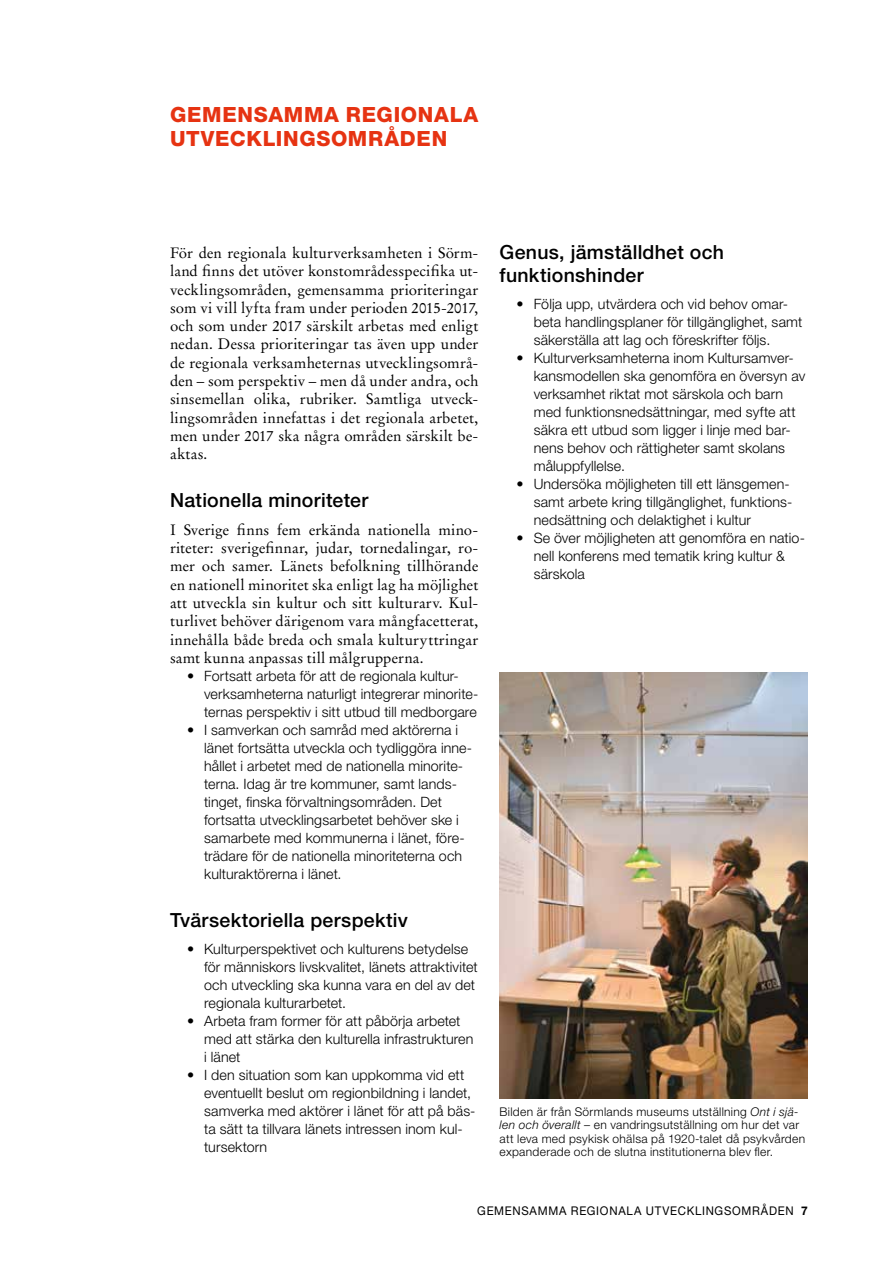
<style>
.page{position:relative;width:893px;height:1263px;background:#fff}
.page>*{position:absolute;margin:0;border:0;box-sizing:border-box;transform-origin:0 0}
.t1{font:800 21px/24px "Helvetica Neue LT Std";letter-spacing:.035em;color:#e63312}
.t2{font:500 19.5px/22.5px "Helvetica Neue LT Std";letter-spacing:.015em;color:#000}
.t3{font:15px/18.3px "Stempel Garamond LT Std";letter-spacing:.01em;color:#000;text-align:justify}
.t4{font:300 14.25px/18px "Helvetica Neue LT Std";letter-spacing:.01em;color:#000}
.t5{font:300 12px/13.5px "Helvetica Neue LT Std";letter-spacing:.025em;color:#000}
.t6{font:12px "Helvetica Neue LT Std";letter-spacing:.065em;color:#000;scale:.95 1}
.s1{font-style:italic}
.s2{font-weight:700}
</style>
<div class="page">
<img style="left:500px;top:672px;width:308px;height:427px">
<h1 class="t1" style="left:170px;top:103px;width:310px">GEMENSAMMA REGIONALA<br>UTVECKLINGSOMRÅDEN</h1>
<p class="t3" style="left:170px;top:244px;width:310px">För den regionala kulturverksamheten i Sörm&shy;land finns det utöver konstområdesspecifika ut&shy;vecklingsområden, gemensamma prioriteringar som vi vill lyfta fram under perioden 2015-2017, och som under 2017 särskilt arbetas med enligt nedan. Dessa prioriteringar tas även upp under de regionala verksamheternas utvecklingsområ&shy;den – som perspektiv – men då under andra, och sinsemellan olika, rubriker. Samtliga utveck&shy;lingsområden innefattas i det regionala arbetet, men under 2017 ska några områden särskilt be&shy;aktas.</p>
<h2 class="t2" style="left:170px;top:489px;width:200px">Nationella minoriteter</h2>
<p class="t3" style="left:170px;top:520px;width:310px">I Sverige finns fem erkända nationella mino&shy;riteter: sverigefinnar, judar, tornedalingar, ro&shy;mer och samer. Länets befolkning tillhörande en nationell minoritet ska enligt lag ha möjlighet att utveckla sin kultur och sitt kulturarv. Kul&shy;turlivet behöver därigenom vara mångfacetterat, innehålla både breda och smala kulturyttringar samt kunna anpassas till målgrupperna.</p>
<p class="t4" style="left:204px;top:666px;width:276px;text-indent:-17px">• Fortsatt arbeta för att de regionala kultur&shy;verksamheterna naturligt integrerar minorite&shy;ternas perspektiv i sitt utbud till medborgare</p>
<p class="t4" style="left:204px;top:720px;width:270px;text-indent:-17px">• I samverkan och samråd med aktörerna i länet fortsätta utveckla och tydliggöra inne&shy;hållet i arbetet med de nationella minorite&shy;terna. Idag är tre kommuner, samt lands&shy;tinget, finska förvaltningsområden. Det fortsatta utvecklingsarbetet behöver ske i samarbete med kommunerna i länet, före&shy;trädare för de nationella minoriteterna och kulturaktörerna i länet.</p>
<h2 class="t2" style="left:170px;top:908px;width:239px">Tvärsektoriella perspektiv</h2>
<p class="t4" style="left:204px;top:940px;width:275px;text-indent:-17px">• Kulturperspektivet och kulturens betydelse för människors livskvalitet, länets attraktivitet och utveckling ska kunna vara en del av det regionala kulturarbetet.</p>
<p class="t4" style="left:204px;top:1012px;width:271px;text-indent:-17px">• Arbeta fram former för att påbörja arbetet med att stärka den kulturella infrastrukturen i länet</p>
<p class="t4" style="left:204px;top:1066px;width:273px;text-indent:-17px">• I den situation som kan uppkomma vid ett eventuellt beslut om regionbildning i landet, samverka med aktörer i länet för att på bäs&shy;ta sätt ta tillvara länets intressen inom kul&shy;tursektorn</p>
<h2 class="t2" style="left:500px;top:241px;width:226px">Genus, jämställdhet och funktionshinder</h2>
<p class="t4" style="left:534px;top:294px;width:270px;text-indent:-17px">• Följa upp, utvärdera och vid behov omar&shy;beta handlingsplaner för tillgänglighet, samt säkerställa att lag och föreskrifter följs.</p>
<p class="t4" style="left:534px;top:348px;width:273px;text-indent:-17px">• Kulturverksamheterna inom Kultursamver&shy;kansmodellen ska genomföra en översyn av verksamhet riktat mot särskola och barn med funktionsnedsättningar, med syfte att säkra ett utbud som ligger i linje med bar&shy;nens behov och rättigheter samt skolans måluppfyllelse.</p>
<p class="t4" style="left:534px;top:474px;width:260px;text-indent:-17px">• Undersöka möjligheten till ett länsgemen&shy;samt arbete kring tillgänglighet, funktions&shy;nedsättning och delaktighet i kultur</p>
<p class="t4" style="left:534px;top:528px;width:273px;text-indent:-17px">• Se över möjligheten att genomföra en natio&shy;nell konferens med tematik kring kultur &amp; särskola</p>
<p class="t5" style="left:500px;top:1105px;width:307px">Bilden är från Sörmlands museums utställning <span class="s1">Ont i sjä&shy;len och överallt</span> – en vandringsutställning om hur det var att leva med psykisk ohälsa på 1920-talet då psykvården expanderade och de slutna institutionerna blev fler.</p>
<p class="t6" style="left:477px;top:1203px;width:350px">GEMENSAMMA REGIONALA UTVECKLINGSOMRÅDEN <span class="s2">7</span></p>
</div>
